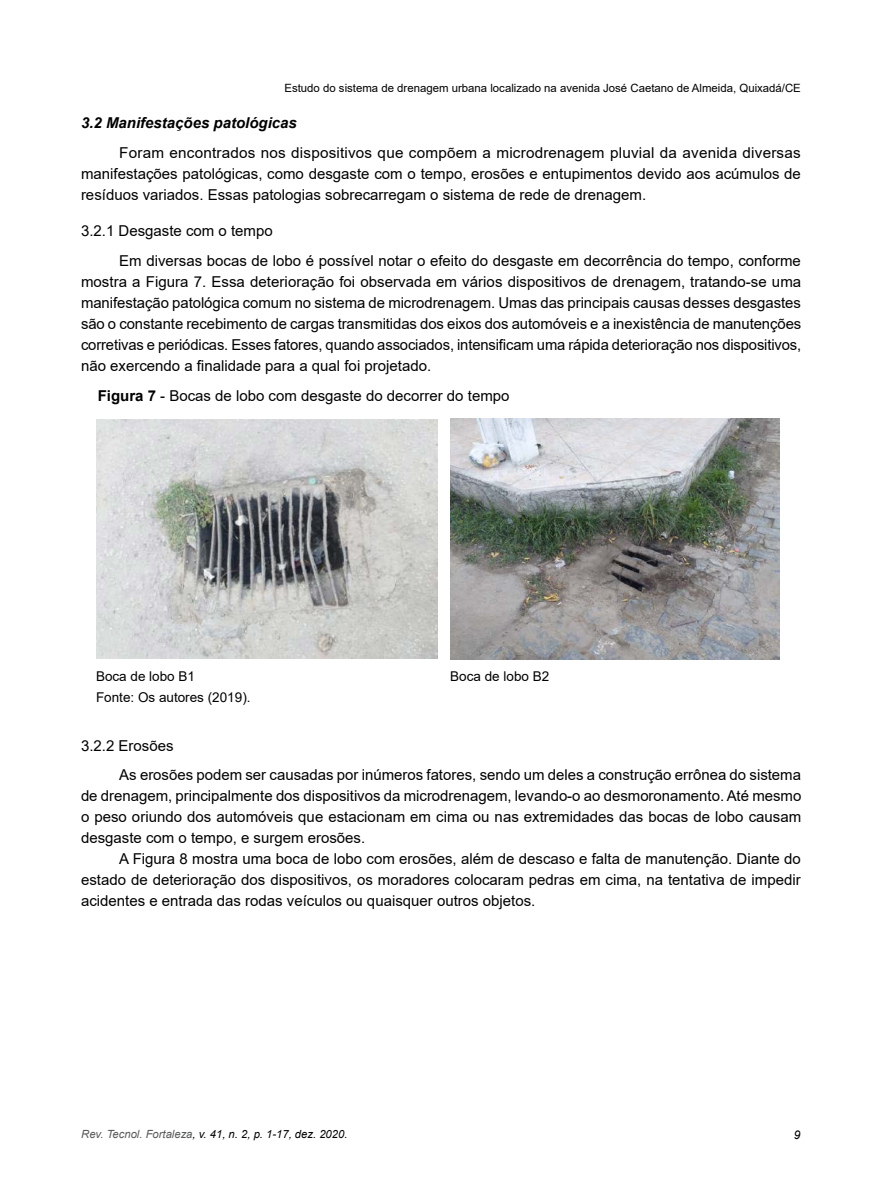
<style>
.page{position:relative;width:882px;height:1188px;background:#fff}
.page>*{position:absolute;margin:0;border:0;box-sizing:border-box;transform-origin:0 0}
.t1{font:15px/21px "Arial";color:#000;text-align:justify}
.t2{font:italic 700 15px "Arial";color:#000}
.t3{font:13.5px "Arial";color:#000}
.t4{font:italic 12px "Arial";color:#000}
.t5{font:11.4px "Arial";color:#000}
.t6{font:italic 11.25px "Arial";color:#000}
.s1{font-weight:700}
.s2{color:#58595b}
</style>
<div class="page">
<img style="left:97px;top:419px;width:340px;height:240px">
<img style="left:451px;top:419px;width:328px;height:240px">
<p class="t5" style="left:284px;top:80px;width:518px">Estudo do sistema de drenagem urbana localizado na avenida José Caetano de Almeida, Quixadá/CE</p>
<p class="t2" style="left:81px;top:113px;width:217px">3.2 Manifestações patológicas</p>
<p class="t1" style="left:81px;top:142px;width:721px;text-indent:38px">Foram encontrados nos dispositivos que compõem a microdrenagem pluvial da avenida diversas manifestações patológicas, como desgaste com o tempo, erosões e entupimentos devido aos acúmulos de resíduos variados. Essas patologias sobrecarregam o sistema de rede de drenagem.</p>
<p class="t1" style="left:119px;top:215px;width:683px;line-height:30px;text-indent:-38px">3.2.1 Desgaste com o tempo<br>Em diversas bocas de lobo é possível notar o efeito do desgaste em decorrência do tempo, conforme</p>
<p class="t1" style="left:81px;top:271px;width:722px">mostra a Figura 7. Essa deterioração foi observada em vários dispositivos de drenagem, tratando-se uma manifestação patológica comum no sistema de microdrenagem. Umas das principais causas desses desgastes são o constante recebimento de cargas transmitidas dos eixos dos automóveis e a inexistência de manutenções corretivas e periódicas. Esses fatores, quando associados, intensificam uma rápida deterioração nos dispositivos, não exercendo a finalidade para a qual foi projetado.</p>
<p class="t1" style="left:98px;top:386px;width:413px"><span class="s1">Figura 7</span> - Bocas de lobo com desgaste do decorrer do tempo</p>
<p class="t3" style="left:96px;top:667px;width:101px">Boca de lobo B1</p>
<p class="t3" style="left:450px;top:667px;width:101px">Boca de lobo B2</p>
<p class="t3" style="left:96px;top:688px;width:156px">Fonte: Os autores (2019).</p>
<p class="t1" style="left:119px;top:730px;width:683px;line-height:30px;text-indent:-38px">3.2.2 Erosões<br>As erosões podem ser causadas por inúmeros fatores, sendo um deles a construção errônea do sistema</p>
<p class="t1" style="left:81px;top:786px;width:722px">de drenagem, principalmente dos dispositivos da microdrenagem, levando-o ao desmoronamento. Até mesmo o peso oriundo dos automóveis que estacionam em cima ou nas extremidades das bocas de lobo causam desgaste com o tempo, e surgem erosões.</p>
<p class="t1" style="left:81px;top:849px;width:721px;text-indent:38px">A Figura 8 mostra uma boca de lobo com erosões, além de descaso e falta de manutenção. Diante do estado de deterioração dos dispositivos, os moradores colocaram pedras em cima, na tentativa de impedir acidentes e entrada das rodas veículos ou quaisquer outros objetos.</p>
<p class="t6" style="left:81px;top:1127px;width:268px"><span class="s2">Rev. Tecnol. Fortaleza</span>, v. 41, n. 2, p. 1-17, dez. 2020.</p>
<p class="t4" style="left:794px;top:1127px;width:8px">9</p>
</div>
